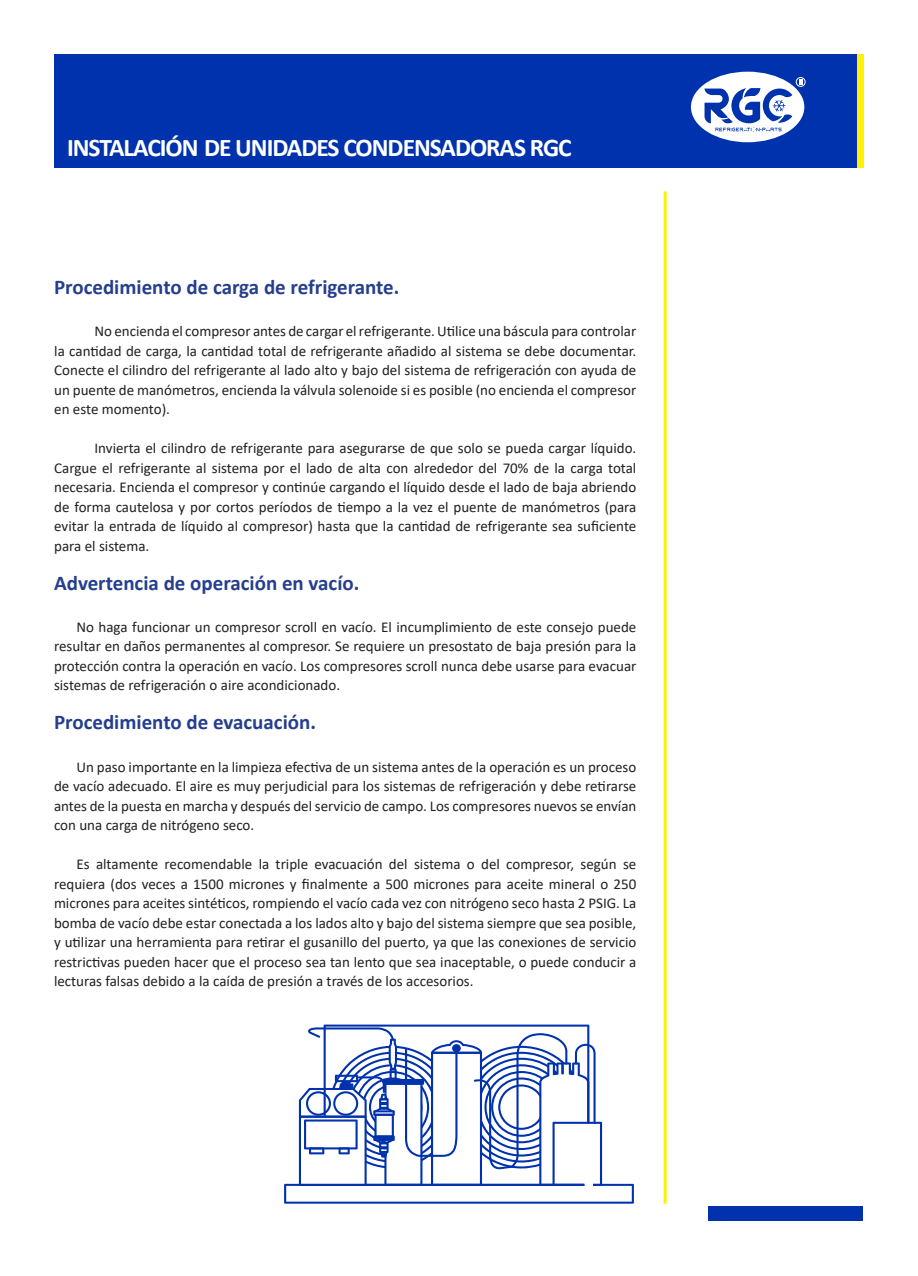
<style>
.page{position:relative;width:918px;height:1276px;background:#fff}
.page>*{position:absolute;margin:0;border:0;box-sizing:border-box;transform-origin:0 0}
.t1{font:700 25.5px "Calibri";letter-spacing:-.04em;color:#fff}
.t2{font:700 21px "Calibri";color:#253f8e}
.t3{font:15px/19.5px "Calibri";color:#231f20;text-align:justify}
</style>
<div class="page">
<div style="left:857px;top:54px;width:7px;height:114px;background:#fff101"></div>
<div style="left:54px;top:54px;width:803px;height:114px;background:#0032ad"></div>
<svg style="left:691px;top:72px;width:115px;height:70px"></svg>
<div style="left:708px;top:1206px;width:155px;height:15px;background:#0032ad"></div>
<hr style="left:664px;top:191px;width:3px;height:1012px;background:#fff101">
<svg style="left:284px;top:1024px;width:350px;height:179px"></svg>
<p class="t1" style="left:67px;top:129px;width:506px">INSTALACIÓN DE UNIDADES CONDENSADORAS RGC</p>
<p class="t2" style="left:54px;top:272px;width:347px">Procedimiento de carga de refrigerante.</p>
<p class="t3" style="left:54px;top:321px;width:584px;text-indent:40px">No encienda el compresor antes de cargar el refrigerante. Utilice una báscula para controlar la cantidad de carga, la cantidad total de refrigerante añadido al sistema se debe documentar.<br>Conecte el cilindro del refrigerante al lado alto y bajo del sistema de refrigeración con ayuda de un puente de manómetros, encienda la válvula solenoide si es posible (no encienda el compresor en este momento).</p>
<p class="t3" style="left:54px;top:438px;width:584px;text-indent:40px">Invierta el cilindro de refrigerante para asegurarse de que solo se pueda cargar líquido.<br>Cargue el refrigerante al sistema por el lado de alta con alrededor del 70% de la carga total necesaria. Encienda el compresor y continúe cargando el líquido desde el lado de baja abriendo de forma cautelosa y por cortos períodos de tiempo a la vez el puente de manómetros (para evitar la entrada de líquido al compresor) hasta que la cantidad de refrigerante sea suficiente para el sistema.</p>
<p class="t2" style="left:54px;top:568px;width:307px">Advertencia de operación en vacío.</p>
<p class="t3" style="left:54px;top:617px;width:584px;text-indent:22px">No haga funcionar un compresor scroll en vacío. El incumplimiento de este consejo puede resultar en daños permanentes al compresor. Se requiere un presostato de baja presión para la protección contra la operación en vacío. Los compresores scroll nunca debe usarse para evacuar sistemas de refrigeración o aire acondicionado.</p>
<p class="t2" style="left:54px;top:707px;width:264px">Procedimiento de evacuación.</p>
<p class="t3" style="left:54px;top:756px;width:584px;text-indent:22px">Un paso importante en la limpieza efectiva de un sistema antes de la operación es un proceso de vacío adecuado. El aire es muy perjudicial para los sistemas de refrigeración y debe retirarse antes de la puesta en marcha y después del servicio de campo. Los compresores nuevos se envían con una carga de nitrógeno seco.</p>
<p class="t3" style="left:54px;top:854px;width:584px;text-indent:22px">Es altamente recomendable la triple evacuación del sistema o del compresor, según se requiera (dos veces a 1500 micrones y finalmente a 500 micrones para aceite mineral o 250 micrones para aceites sintéticos, rompiendo el vacío cada vez con nitrógeno seco hasta 2 PSIG. La bomba de vacío debe estar conectada a los lados alto y bajo del sistema siempre que sea posible, y utilizar una herramienta para retirar el gusanillo del puerto, ya que las conexiones de servicio restrictivas pueden hacer que el proceso sea tan lento que sea inaceptable, o puede conducir a lecturas falsas debido a la caída de presión a través de los accesorios.</p>
</div>
